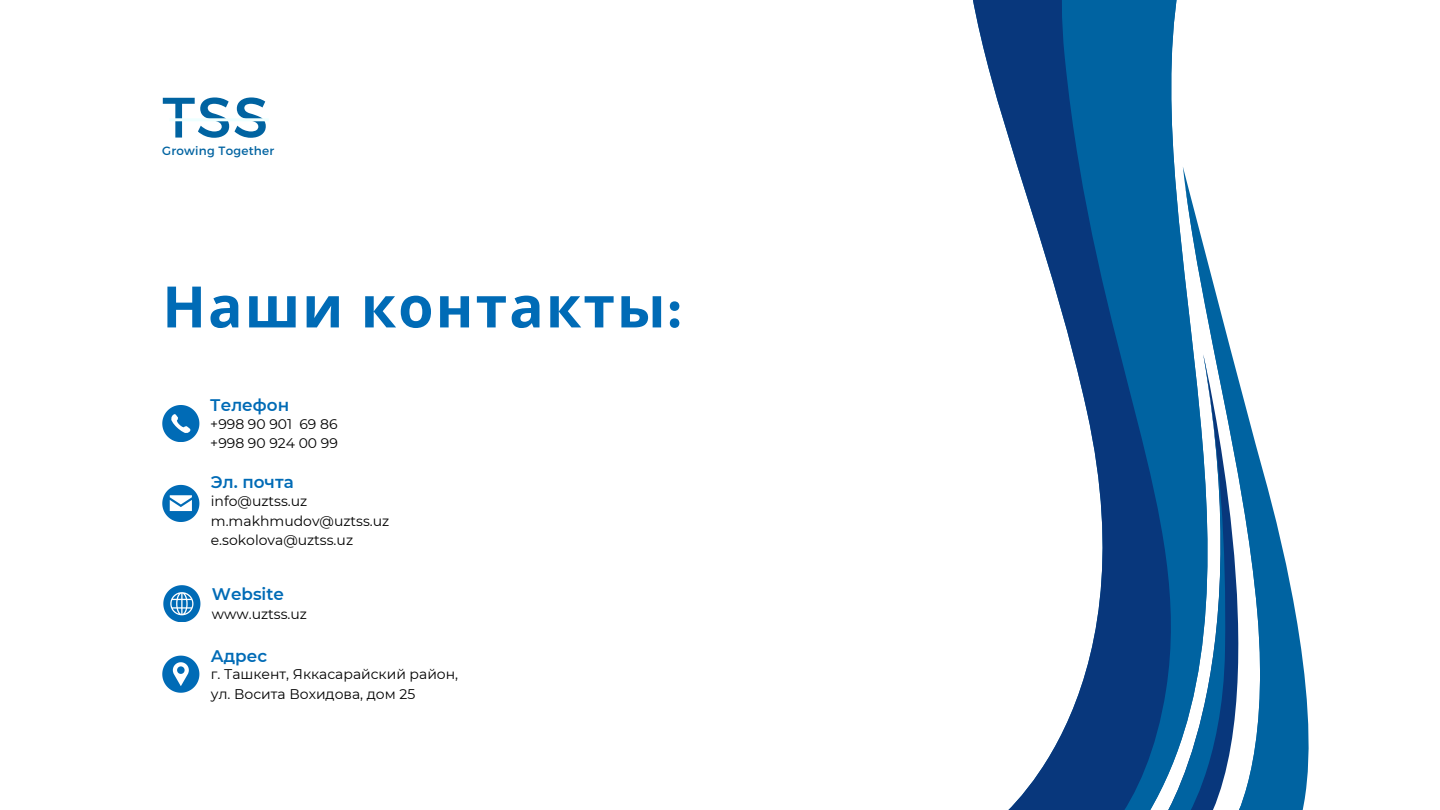
<style>
.page{position:relative;width:1440px;height:810px;background:#fff}
.page>*{position:absolute;margin:0;border:0;box-sizing:border-box;transform-origin:0 0}
.t1{font:700 57.2px "Noto Sans";letter-spacing:.035em;color:#006bb6}
.t2{font:56.8px "Montserrat";color:#0063a1}
.t3{font:600 16.8px "Montserrat";color:#006bb6}
.t4{font:14px/19.5px "Montserrat";color:#010101}
.t5{font:12px "Montserrat";letter-spacing:.02em;color:#0063a1}
.s1{font-family:"Montserrat"}
</style>
<div class="page">
<svg style="left:973px;top:0;width:151px;height:810px"></svg>
<svg style="left:1124px;top:0;width:59px;height:810px;background:#115d9a"></svg>
<svg style="left:1183px;top:168px;width:126px;height:642px"></svg>
<svg style="left:1160px;top:354px;width:25px;height:456px;background:#1469a3"></svg>
<svg style="left:1185px;top:186px;width:108px;height:624px"></svg>
<svg style="left:162px;top:485px;width:37px;height:37px"></svg>
<svg style="left:163px;top:585px;width:37px;height:37px"></svg>
<svg style="left:162px;top:405px;width:37px;height:37px"></svg>
<svg style="left:162px;top:656px;width:37px;height:36px"></svg>
<hr style="left:169px;top:118px;width:100px;height:3px;background:#eff">
<h3 class="t2" style="left:162px;top:80px;width:108px">TSS</h3>
<h4 class="t5" style="left:162px;top:143px;width:113px">Growing Together</h4>
<h1 class="t1" style="left:162px;top:266px;width:521px">Наши контакты<span class="s1">:</span></h1>
<h2 class="t3" style="left:210px;top:395px;width:80px">Телефон</h2>
<p class="t4" style="left:210px;top:414px;width:129px">+998 90 901 69 86 +998 90 924 00 99</p>
<p class="t3" style="left:211px;top:472px;width:84px">Эл. почта</p>
<h4 class="t4" style="left:211px;top:492px;width:180px">info@uztss.uz m.makhmudov@uztss.uz e.sokolova@uztss.uz</h4>
<p class="t3" style="left:212px;top:584px;width:74px">Website</p>
<p class="t4" style="left:212px;top:604px;width:97px">www.uztss.uz</p>
<p class="t3" style="left:211px;top:646px;width:58px">Адрес</p>
<h3 class="t4" style="left:211px;top:665px;width:249px">г. Ташкент, Яккасарайский район, ул. Восита Вохидова, дом 25</h3>
</div>
